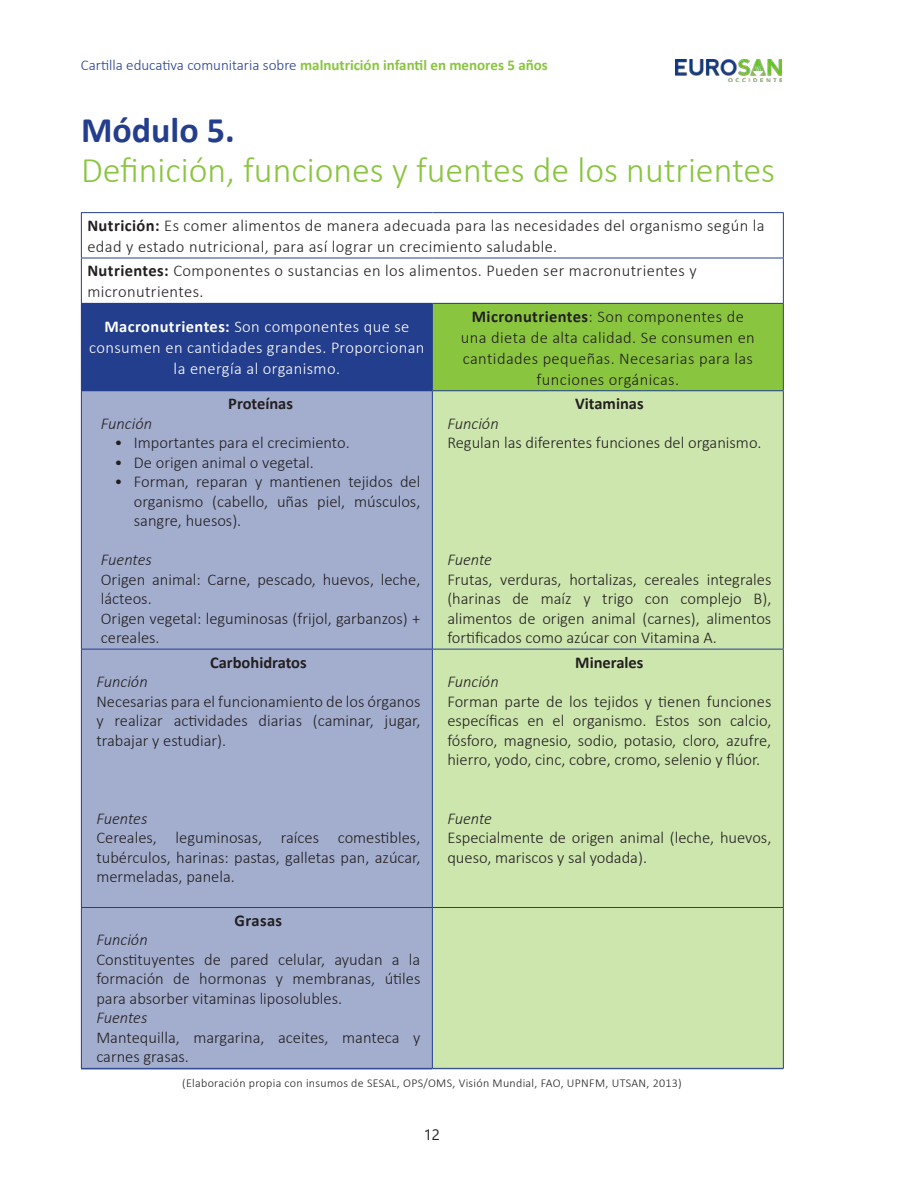
<style>
.page{position:relative;width:918px;height:1188px;background:#fff}
.page>*{position:absolute;margin:0;border:0;box-sizing:border-box;transform-origin:0 0}
.t1{font:300 36px "Calibri";color:#89c53f}
.t2{font:700 36px "Calibri";color:#243e8e}
.t3{font:300 16.5px/19.5px "Calibri";color:#231f20;text-align:justify}
.t4{font:300 16.5px/21px "Calibri";letter-spacing:.025em;color:#231f20}
.t5{font:300 16.5px/21px "Calibri";letter-spacing:.025em;color:#fff;text-align:center}
.t6{font:italic 300 16.5px "Calibri";color:#231f20}
.t7{font:700 16.5px "Calibri";color:#231f20}
.t8{font:700 15px "Calibri";color:#89c53f}
.t9{font:15px "Segoe UI";color:#231f20}
.t10{font:300 12px "Calibri";letter-spacing:.025em;color:#231f20}
.s1{font-weight:300;color:#243e8e}
.s2{font-weight:700}
</style>
<div class="page">
<img style="left:675px;top:59px;width:107px;height:23px">
<div style="left:81px;top:391px;width:351px;height:678px;background:#a3aecf"></div>
<div style="left:432px;top:391px;width:351px;height:678px;background:#cde6ae"></div>
<div style="left:81px;top:303px;width:351px;height:88px;background:#243e8e"></div>
<div style="left:432px;top:303px;width:351px;height:88px;background:#89c53f"></div>
<hr style="left:81px;top:212px;width:351px;height:1px;background:#243e8e">
<hr style="left:81px;top:213px;width:1px;height:45px;background:#243e8e">
<hr style="left:432px;top:212px;width:352px;height:1px;background:#243e8e">
<hr style="left:783px;top:213px;width:1px;height:45px;background:#243e8e">
<hr style="left:81px;top:258px;width:351px;height:1px;background:#243e8e">
<hr style="left:81px;top:258px;width:1px;height:45px;background:#243e8e">
<hr style="left:432px;top:258px;width:352px;height:1px;background:#243e8e">
<hr style="left:783px;top:258px;width:1px;height:45px;background:#243e8e">
<hr style="left:432px;top:303px;width:352px;height:1px;background:#243e8e">
<hr style="left:432px;top:304px;width:1px;height:86px;background:#243e8e">
<hr style="left:783px;top:304px;width:1px;height:86px;background:#243e8e">
<hr style="left:81px;top:391px;width:1px;height:258px;background:#243e8e">
<hr style="left:432px;top:390px;width:352px;height:1px;background:#243e8e">
<hr style="left:432px;top:391px;width:1px;height:258px;background:#243e8e">
<hr style="left:783px;top:391px;width:1px;height:258px;background:#243e8e">
<hr style="left:81px;top:649px;width:351px;height:1px;background:#243e8e">
<hr style="left:81px;top:650px;width:1px;height:257px;background:#243e8e">
<hr style="left:432px;top:649px;width:352px;height:1px;background:#243e8e">
<hr style="left:432px;top:650px;width:1px;height:257px;background:#243e8e">
<hr style="left:783px;top:650px;width:1px;height:257px;background:#243e8e">
<hr style="left:81px;top:907px;width:351px;height:1px;background:#243e8e">
<hr style="left:81px;top:908px;width:1px;height:160px;background:#243e8e">
<hr style="left:432px;top:907px;width:352px;height:1px;background:#243e8e">
<hr style="left:432px;top:908px;width:1px;height:160px;background:#243e8e">
<hr style="left:783px;top:908px;width:1px;height:160px;background:#243e8e">
<hr style="left:81px;top:1068px;width:351px;height:1px;background:#243e8e">
<hr style="left:432px;top:1068px;width:352px;height:1px;background:#243e8e">
<p class="t8" style="left:81px;top:55px;width:469px"><span class="s1">Cartilla educativa comunitaria sobre</span> malnutrición infantil en menores 5 años</p>
<h1 class="t2" style="left:81px;top:104px;width:155px">Módulo 5.</h1>
<h1 class="t1" style="left:81px;top:148px;width:696px">Definición, funciones y fuentes de los nutrientes</h1>
<p class="t4" style="left:87px;top:215px;width:679px"><span class="s2">Nutrición:</span> Es comer alimentos de manera adecuada para las necesidades del organismo según la edad y estado nutricional, para así lograr un crecimiento saludable.</p>
<p class="t4" style="left:87px;top:260px;width:611px"><span class="s2">Nutrientes:</span> Componentes o sustancias en los alimentos. Pueden ser macronutrientes y micronutrientes.</p>
<p class="t5" style="left:89px;top:316px;width:337px"><span class="s2">Macronutrientes:</span> Son componentes que se consumen en cantidades grandes. Proporcionan la energía al organismo.</p>
<p class="t4" style="left:461px;top:306px;width:295px;text-align:center"><span class="s2">Micronutrientes</span>: Son componentes de una dieta de alta calidad. Se consumen en cantidades pequeñas. Necesarias para las funciones orgánicas.</p>
<p class="t7" style="left:228px;top:392px;width:66px">Proteínas</p>
<p class="t6" style="left:101px;top:413px;width:53px">Función</p>
<p class="t3" style="left:114px;top:433px;width:237px">• Importantes para el crecimiento.</p>
<p class="t3" style="left:114px;top:452px;width:201px">• De origen animal o vegetal.</p>
<p class="t3" style="left:134px;top:472px;width:288px;text-indent:-20px">• Forman, reparan y mantienen tejidos del organismo (cabello, uñas piel, músculos, sangre, huesos).</p>
<p class="t6" style="left:101px;top:549px;width:53px">Fuentes</p>
<p class="t3" style="left:101px;top:569px;width:321px;text-align:left">Origen animal: Carne, pescado, huevos, leche, lácteos.<br>Origen vegetal: leguminosas (frijol, garbanzos) + cereales.</p>
<p class="t7" style="left:575px;top:392px;width:70px">Vitaminas</p>
<p class="t6" style="left:447px;top:413px;width:53px">Función</p>
<p class="t3" style="left:447px;top:433px;width:316px">Regulan las diferentes funciones del organismo.</p>
<p class="t6" style="left:447px;top:549px;width:46px">Fuente</p>
<p class="t3" style="left:447px;top:569px;width:326px">Frutas, verduras, hortalizas, cereales integrales (harinas de maíz y trigo con complejo B), alimentos de origen animal (carnes), alimentos fortificados como azúcar con Vitamina A.</p>
<p class="t7" style="left:210px;top:650px;width:98px">Carbohidratos</p>
<p class="t6" style="left:96px;top:671px;width:53px">Función</p>
<p class="t3" style="left:96px;top:691px;width:326px">Necesarias para el funcionamiento de los órganos y realizar actividades diarias (caminar, jugar, trabajar y estudiar).</p>
<p class="t6" style="left:96px;top:808px;width:53px">Fuentes</p>
<p class="t3" style="left:96px;top:828px;width:326px">Cereales, leguminosas, raíces comestibles, tubérculos, harinas: pastas, galletas pan, azúcar, mermeladas, panela.</p>
<p class="t7" style="left:235px;top:909px;width:49px">Grasas</p>
<p class="t7" style="left:575px;top:650px;width:70px">Minerales</p>
<p class="t6" style="left:447px;top:671px;width:53px">Función</p>
<p class="t3" style="left:447px;top:691px;width:326px">Forman parte de los tejidos y tienen funciones específicas en el organismo. Estos son calcio, fósforo, magnesio, sodio, potasio, cloro, azufre, hierro, yodo, cinc, cobre, cromo, selenio y flúor.</p>
<p class="t6" style="left:447px;top:808px;width:46px">Fuente</p>
<p class="t3" style="left:447px;top:828px;width:326px">Especialmente de origen animal (leche, huevos, queso, mariscos y sal yodada).</p>
<p class="t6" style="left:96px;top:930px;width:53px">Función</p>
<p class="t3" style="left:96px;top:949px;width:326px">Constituyentes de pared celular, ayudan a la formación de hormonas y membranas, útiles para absorber vitaminas liposolubles.</p>
<p class="t6" style="left:96px;top:1008px;width:53px">Fuentes</p>
<p class="t3" style="left:96px;top:1027px;width:326px">Mantequilla, margarina, aceites, manteca y carnes grasas.</p>
<p class="t10" style="left:182px;top:1075px;width:501px">(Elaboración propia con insumos de SESAL, OPS/OMS, Visión Mundial, FAO, UPNFM, UTSAN, 2013)</p>
<p class="t9" style="left:424px;top:1120px;width:18px">12</p>
</div>
